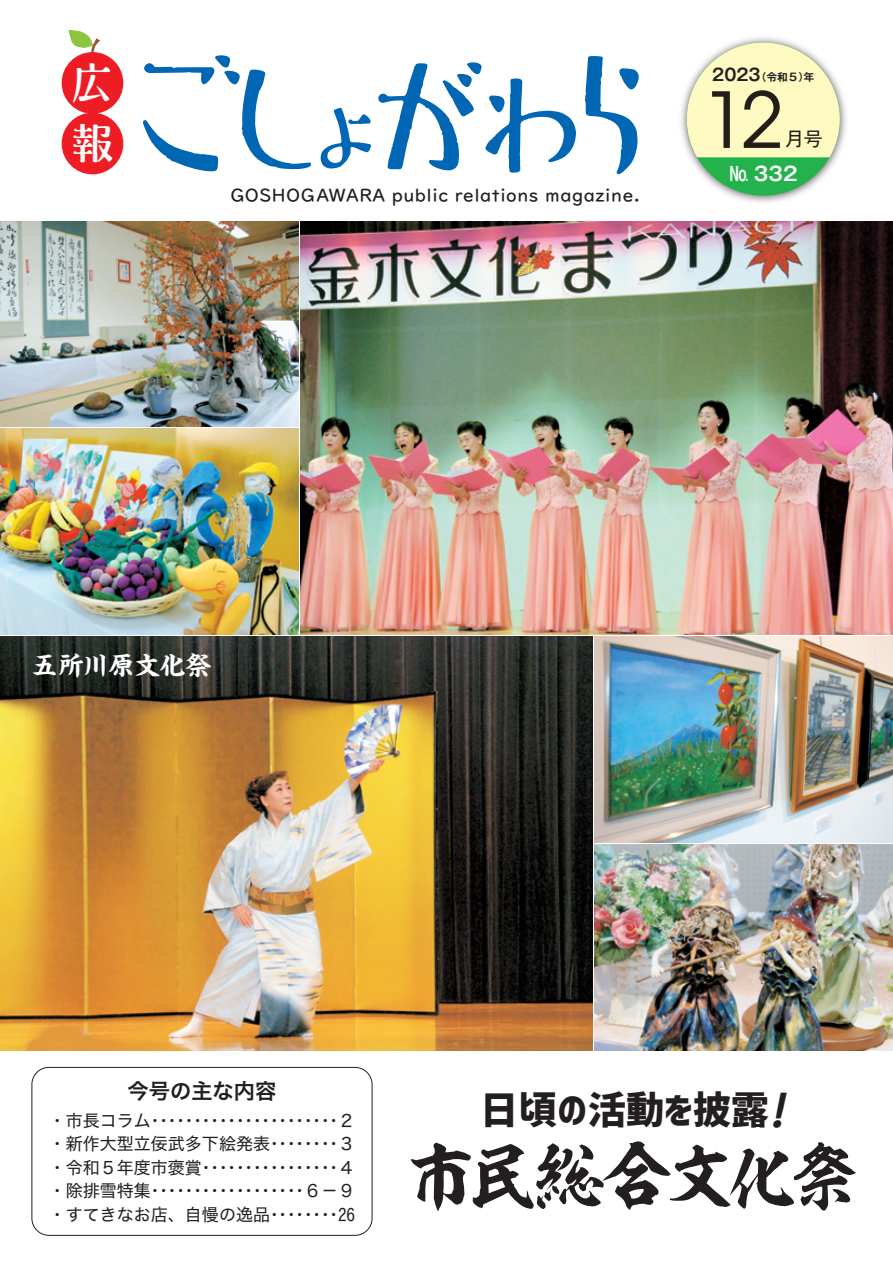
<style>
.page{position:relative;width:893px;height:1263px;background:#fff}
.page>*{position:absolute;margin:0;border:0;box-sizing:border-box;transform-origin:0 0}
.t1{font:76.5px "ITC Avant Garde Std";color:#231f20}
.t2{font:72.3px "M Kso Kaisho";letter-spacing:-.135em;color:#231f20}
.t3{font:700 41.85px "P Hasemin Std";color:#fff}
.t4{font:700 41.7px "P Hasemin Std";color:#fff}
.t5{font:38.25px "Corporate Logo Bold";color:#231f20}
.t6{font:700 25.5px "Kaisho MCBK1 Pro De";letter-spacing:.005em;color:#fff}
.t7{font:21.3px "Hira Kaku Std W6";color:#231f20}
.t8{font:700 19.2px "Gothic MB101 Pr 5 De";color:#fff}
.t9{font:19.2px "Gothic MB101 Pr 5";color:#231f20}
.t10{font:500 18px "UD Digi Kyokasho Std";letter-spacing:.03em;color:#231f20}
.t11{font:16.95px/23.4px "Hira Kaku Std W4";color:#231f20;text-align:justify}
.t12{font:700 10.65px "Gothic MB101 Pr 5 De";color:#231f20}
.s1{color:#fff}
.s2{font-size:16.8px}
.s3{font-family:"UD Kakugo Small Pr 6 B";font-size:41.4px}
</style>
<div class="page">
<img style="left:301px;top:221px;width:592px;height:414px">
<img style="left:0;top:637px;width:592px;height:413px">
<img style="left:0;top:221px;width:299px;height:206px">
<img style="left:0;top:429px;width:299px;height:206px">
<img style="left:594px;top:637px;width:299px;height:205px">
<img style="left:594px;top:845px;width:299px;height:205px">
<div style="left:32px;top:1067px;width:340px;height:169px;border:1px solid #231f20;border-radius:17px"></div>
<svg style="left:68px;top:30px;width:32px;height:27px"></svg>
<img style="left:681px;top:37px;width:165px;height:166px">
<div style="left:687px;top:43px;width:153px;height:153px;background:#23b24b;border-radius:50%"></div>
<svg style="left:687px;top:43px;width:153px;height:114px;background:#fbf7c7"></svg>
<div style="left:633px;top:197px;width:8px;height:7px;border:4px solid #fff;border-radius:50%"></div>
<svg style="left:143px;top:55px;width:496px;height:168px"></svg>
<div style="left:62px;top:113px;width:61px;height:61px;background:#ee1d23;border-radius:50%"></div>
<div style="left:62px;top:52px;width:61px;height:62px;background:#ee1d23;border-radius:50%"></div>
<h3 class="t3" style="left:72px;top:54px;width:40px">広</h3>
<h3 class="t4" style="left:72px;top:114px;width:42px">報</h3>
<p class="t10" style="left:230px;top:182px;width:411px"><span class="s1">GOSHOGAWARA</span> public relations magazine<span class="s1">.</span></p>
<p class="t12" style="left:712px;top:68px;width:104px"><span class="s2">2023</span>（令和５）年</p>
<h1 class="t1" style="left:704px;top:74px;width:81px">12</h1>
<p class="t9" style="left:786px;top:123px;width:39px">月号</p>
<p class="t8" style="left:729px;top:158px;width:70px">№ 332</p>
<h3 class="t6" style="left:32px;top:643px;width:181px">五所川原文化祭</h3>
<p class="t7" style="left:128px;top:1074px;width:150px">今号の主な内容</p>
<p class="t11" style="left:49px;top:1109px;width:308px">・市長コラム･･････････････････････２・新作大型立佞武多下絵発表････････３・令和５年度市褒賞････････････････４・除排雪特集･･････････････････６－９・すてきなお店、自慢の逸品････････26</p>
<h3 class="t5" style="left:480px;top:1084px;width:304px">日頃の活動を披露<span class="s3">!</span></h3>
<h2 class="t2" style="left:404px;top:1137px;width:458px">市民総合文化祭</h2>
</div>
